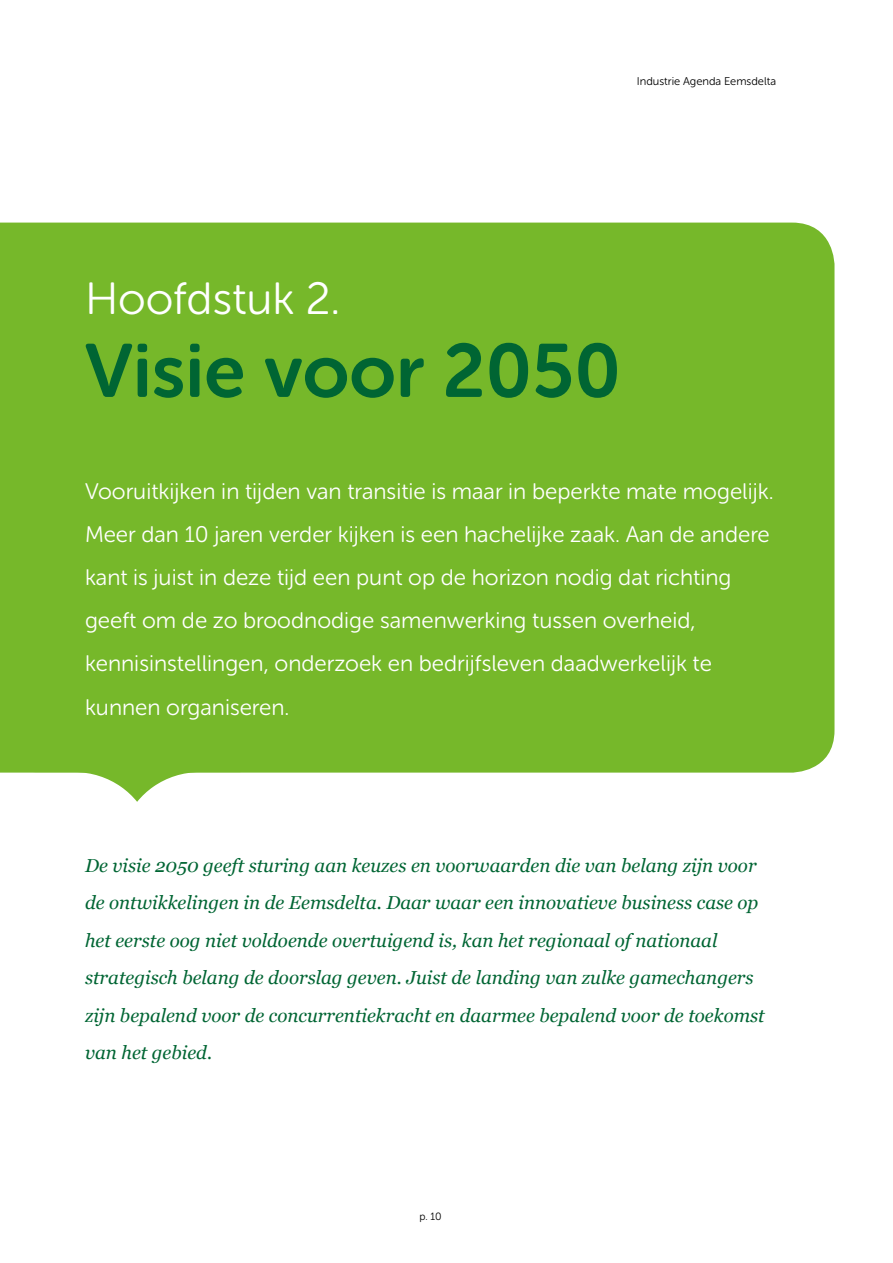
<style>
.page{position:relative;width:893px;height:1263px;background:#fff}
.page>*{position:absolute;margin:0;border:0;box-sizing:border-box;transform-origin:0 0}
.t1{font:75px "Museo Sans Rounded 700";color:#006533}
.t2{font:45px "Museo Sans Rounded 300";color:#fff}
.t3{font:22.5px/43.2px "Museo Sans Rounded 300";color:#fff}
.t4{font:italic 18.75px/37.5px "Georgia";color:#006533}
.t5{font:11.25px "Museo Sans Rounded 300";color:#000}
.t6{font:10.5px "Museo Sans Rounded 300";color:#000}
</style>
<div class="page">
<svg style="left:86px;top:773px;width:102px;height:29px"></svg>
<div style="left:0;top:223px;width:834px;height:550px;background:#76b82a"></div>
<p class="t5" style="left:637px;top:75px;width:141px">Industrie Agenda Eemsdelta</p>
<h2 class="t2" style="left:85px;top:275px;width:257px">Hoofdstuk 2.</h2>
<h1 class="t1" style="left:85px;top:329px;width:537px">Visie voor 2050</h1>
<p class="t3" style="left:85px;top:470px;width:690px">Vooruitkijken in tijden van transitie is maar in beperkte mate mogelijk.<br>Meer dan 10 jaren verder kijken is een hachelijke zaak. Aan de andere kant is juist in deze tijd een punt op de horizon nodig dat richting geeft om de zo broodnodige samenwerking tussen overheid, kennisinstellingen, onderzoek en bedrijfsleven daadwerkelijk te kunnen organiseren.</p>
<p class="t4" style="left:85px;top:846px;width:681px">De visie 2050 geeft sturing aan keuzes en voorwaarden die van belang zijn voor de ontwikkelingen in de Eemsdelta. Daar waar een innovatieve business case op het eerste oog niet voldoende overtuigend is, kan het regionaal of nationaal strategisch belang de doorslag geven. Juist de landing van zulke gamechangers zijn bepalend voor de concurrentiekracht en daarmee bepalend voor de toekomst van het gebied.</p>
<p class="t6" style="left:419px;top:1210px;width:24px">p. 10</p>
</div>
